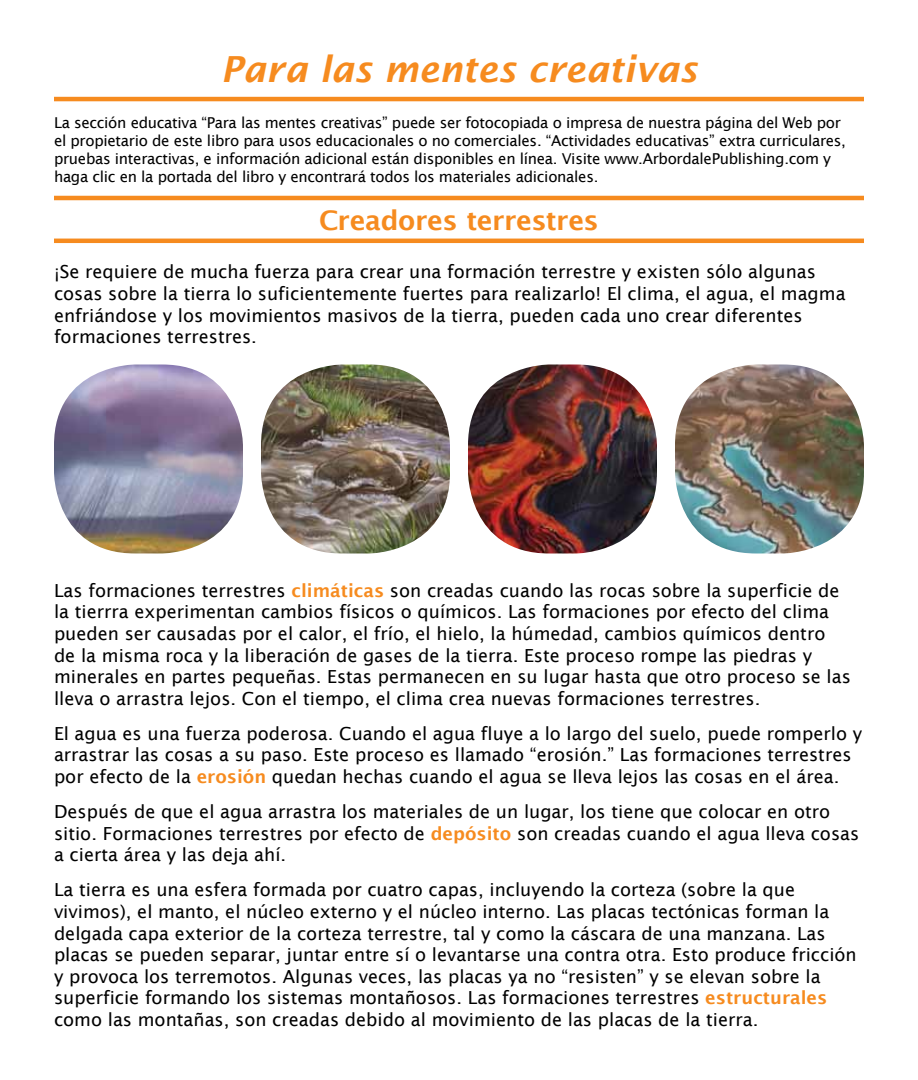
<style>
.page{position:relative;width:918px;height:1080px;background:#fff}
.page>*{position:absolute;margin:0;border:0;box-sizing:border-box;transform-origin:0 0}
.t1{font:italic 600 36px "Lucida Sans";color:#f68b1f}
.t2{font:600 27px "Lucida Sans";letter-spacing:-.015em;color:#f68b1f}
.t3{font:18px/21.6px "Lucida Sans";color:#000}
.t4{font:15px/18px "Lucida Sans";letter-spacing:-.02em;color:#000}
.s1{font-weight:600;color:#f68b1f}
</style>
<div class="page">
<hr style="left:54px;top:97px;width:810px;height:4px;background:#f68b1f">
<hr style="left:54px;top:239px;width:810px;height:4px;background:#f68b1f">
<hr style="left:54px;top:196px;width:810px;height:4px;background:#f68b1f">
<img style="left:54px;top:364px;width:189px;height:190px">
<img style="left:261px;top:364px;width:189px;height:190px">
<img style="left:468px;top:364px;width:189px;height:190px">
<img style="left:675px;top:364px;width:189px;height:190px">
<h1 class="t1" style="left:221px;top:48px;width:478px">Para las mentes creativas</h1>
<p class="t4" style="left:54px;top:113px;width:794px">La sección educativa “Para las mentes creativas” puede ser fotocopiada o impresa de nuestra página del Web por el propietario de este libro para usos educacionales o no comerciales. “Actividades educativas” extra curriculares, pruebas interactivas, e información adicional están disponibles en línea. Visite www.ArbordalePublishing.com y haga clic en la portada del libro y encontrará todos los materiales adicionales.</p>
<h2 class="t2" style="left:319px;top:205px;width:281px">Creadores terrestres</h2>
<p class="t3" style="left:54px;top:261px;width:793px">¡Se requiere de mucha fuerza para crear una formación terrestre y existen sólo algunas cosas sobre la tierra lo suficientemente fuertes para realizarlo! El clima, el agua, el magma enfriándose y los movimientos masivos de la tierra, pueden cada uno crear diferentes formaciones terrestres.</p>
<p class="t3" style="left:54px;top:579px;width:798px">Las formaciones terrestres <span class="s1">climáticas</span> son creadas cuando las rocas sobre la superficie de la tierrra experimentan cambios físicos o químicos. Las formaciones por efecto del clima pueden ser causadas por el calor, el frío, el hielo, la húmedad, cambios químicos dentro de la misma roca y la liberación de gases de la tierra. Este proceso rompe las piedras y minerales en partes pequeñas. Estas permanecen en su lugar hasta que otro proceso se las lleva o arrastra lejos. Con el tiempo, el clima crea nuevas formaciones terrestres.</p>
<p class="t3" style="left:54px;top:723px;width:810px">El agua es una fuerza poderosa. Cuando el agua fluye a lo largo del suelo, puede romperlo y arrastrar las cosas a su paso. Este proceso es llamado “erosión.” Las formaciones terrestres por efecto de la <span class="s1">erosión</span> quedan hechas cuando el agua se lleva lejos las cosas en el área.</p>
<p class="t3" style="left:54px;top:801px;width:807px">Después de que el agua arrastra los materiales de un lugar, los tiene que colocar en otro sitio. Formaciones terrestres por efecto de <span class="s1">depósito</span> son creadas cuando el agua lleva cosas a cierta área y las deja ahí.</p>
<p class="t3" style="left:54px;top:879px;width:804px">La tierra es una esfera formada por cuatro capas, incluyendo la corteza (sobre la que vivimos), el manto, el núcleo externo y el núcleo interno. Las placas tectónicas forman la delgada capa exterior de la corteza terrestre, tal y como la cáscara de una manzana. Las placas se pueden separar, juntar entre sí o levantarse una contra otra. Esto produce fricción y provoca los terremotos. Algunas veces, las placas ya no “resisten” y se elevan sobre la superficie formando los sistemas montañosos. Las formaciones terrestres <span class="s1">estructurales </span>como las montañas, son creadas debido al movimiento de las placas de la tierra.</p>
</div>
